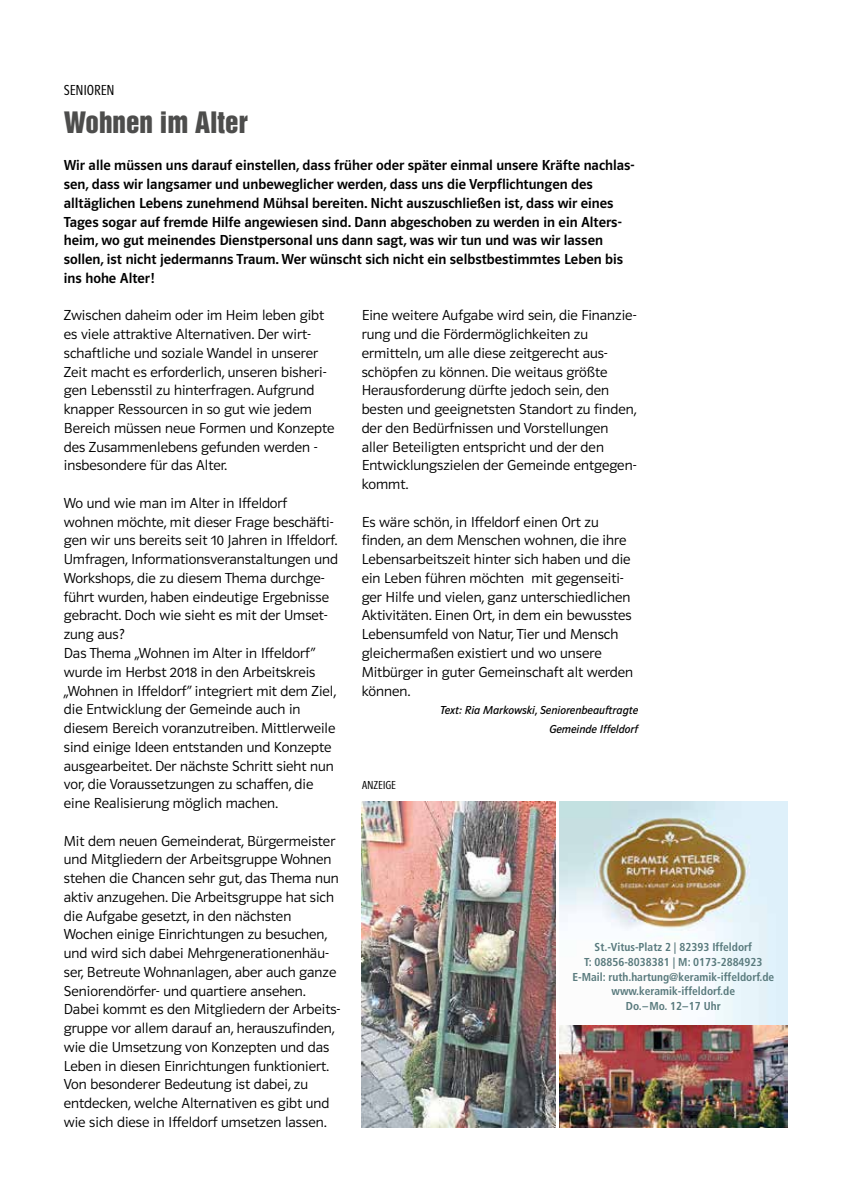
<style>
.page{position:relative;width:851px;height:1191px;background:#fff}
.page>*{position:absolute;margin:0;border:0;box-sizing:border-box;transform-origin:0 0}
.t1{font:27px "Helvetica Inserat LT";color:#4d4d4c}
.t2{font:15px/18.8px "Polo 11 K Leicht";color:#000}
.t3{font:15px/18.8px "Polo 11 K Krftg";color:#000}
.t4{font:15px "Polo Eng R Leicht";color:#000}
.t5{font:12px/18.8px "Polo 11 K Buch Kursiv";color:#000;text-align:right}
.t6{font:12px "Polo Eng R Leicht";color:#000}
.t7{font:700 condensed 11.55px/14.7px "Frutiger";color:#597a7d;text-align:center}
</style>
<div class="page">
<img style="left:361px;top:801px;width:194px;height:326px">
<img style="left:559px;top:801px;width:228px;height:224px">
<img style="left:559px;top:1025px;width:228px;height:102px">
<p class="t4" style="left:64px;top:83px;width:52px">SENIOREN</p>
<h1 class="t1" style="left:64px;top:106px;width:185px">Wohnen im Alter</h1>
<p class="t3" style="left:64px;top:156px;width:572px">Wir alle müssen uns darauf einstellen, dass früher oder später einmal unsere Kräfte nachlas&shy;sen, dass wir langsamer und unbeweglicher werden, dass uns die Verpflichtungen des alltäglichen Lebens zunehmend Mühsal bereiten. Nicht auszuschließen ist, dass wir eines Tages sogar auf fremde Hilfe angewiesen sind. Dann abgeschoben zu werden in ein Alters&shy;heim, wo gut meinendes Dienstpersonal uns dann sagt, was wir tun und was wir lassen sollen, ist nicht jedermanns Traum. Wer wünscht sich nicht ein selbstbestimmtes Leben bis ins hohe Alter!</p>
<p class="t2" style="left:64px;top:306px;width:272px">Zwischen daheim oder im Heim leben gibt es viele attraktive Alternativen. Der wirt&shy;schaftliche und soziale Wandel in unserer Zeit macht es erforderlich, unseren bisheri&shy;gen Lebensstil zu hinterfragen. Aufgrund knapper Ressourcen in so gut wie jedem Bereich müssen neue Formen und Konzepte des Zusammenlebens gefunden werden - insbesondere für das Alter.</p>
<p class="t2" style="left:64px;top:494px;width:275px">Wo und wie man im Alter in Iffeldorf wohnen möchte, mit dieser Frage beschäfti&shy;gen wir uns bereits seit 10 Jahren in Iffeldorf.<br>Umfragen, Informationsveranstaltungen und Workshops, die zu diesem Thema durchge&shy;führt wurden, haben eindeutige Ergebnisse gebracht. Doch wie sieht es mit der Umset&shy;zung aus?<br>Das Thema „Wohnen im Alter in Iffeldorf“ wurde im Herbst 2018 in den Arbeitskreis „Wohnen in Iffeldorf“ integriert mit dem Ziel, die Entwicklung der Gemeinde auch in diesem Bereich voranzutreiben. Mittlerweile sind einige Ideen entstanden und Konzepte ausgearbeitet. Der nächste Schritt sieht nun vor, die Voraussetzungen zu schaffen, die eine Realisierung möglich machen.</p>
<p class="t2" style="left:64px;top:831px;width:278px">Mit dem neuen Gemeinderat, Bürgermeister und Mitgliedern der Arbeitsgruppe Wohnen stehen die Chancen sehr gut, das Thema nun aktiv anzugehen. Die Arbeitsgruppe hat sich die Aufgabe gesetzt, in den nächsten Wochen einige Einrichtungen zu besuchen, und wird sich dabei Mehrgenerationenhäu&shy;ser, Betreute Wohnanlagen, aber auch ganze Seniorendörfer- und quartiere ansehen.<br>Dabei kommt es den Mitgliedern der Arbeits&shy;gruppe vor allem darauf an, herauszufinden, wie die Umsetzung von Konzepten und das Leben in diesen Einrichtungen funktioniert.<br>Von besonderer Bedeutung ist dabei, zu entdecken, welche Alternativen es gibt und wie sich diese in Iffeldorf umsetzen lassen.</p>
<p class="t2" style="left:361px;top:306px;width:276px">Eine weitere Aufgabe wird sein, die Finanzie&shy;rung und die Fördermöglichkeiten zu ermitteln, um alle diese zeitgerecht aus&shy;schöpfen zu können. Die weitaus größte Herausforderung dürfte jedoch sein, den besten und geeignetsten Standort zu finden, der den Bedürfnissen und Vorstellungen aller Beteiligten entspricht und der den Entwicklungszielen der Gemeinde entgegen&shy;kommt.</p>
<p class="t2" style="left:361px;top:512px;width:273px">Es wäre schön, in Iffeldorf einen Ort zu finden, an dem Menschen wohnen, die ihre Lebensarbeitszeit hinter sich haben und die ein Leben führen möchten mit gegenseiti&shy;ger Hilfe und vielen, ganz unterschiedlichen Aktivitäten. Einen Ort, in dem ein bewusstes Lebensumfeld von Natur, Tier und Mensch gleichermaßen existiert und wo unsere Mitbürger in guter Gemeinschaft alt werden können.</p>
<p class="t5" style="left:440px;top:701px;width:199px">Text: Ria Markowski, Seniorenbeauftragte<br>Gemeinde Iffeldorf</p>
<p class="t6" style="left:361px;top:779px;width:36px">ANZEIGE</p>
<p class="t7" style="left:572px;top:939px;width:203px">St.-Vitus-Platz 2 | 82393 Iffeldorf<br>T: 08856-8038381 | M: 0173-2884923<br>E-Mail: ruth.hartung@keramik-iffeldorf.de www.keramik-iffeldorf.de<br>Do.–Mo. 12–17 Uhr</p>
</div>
